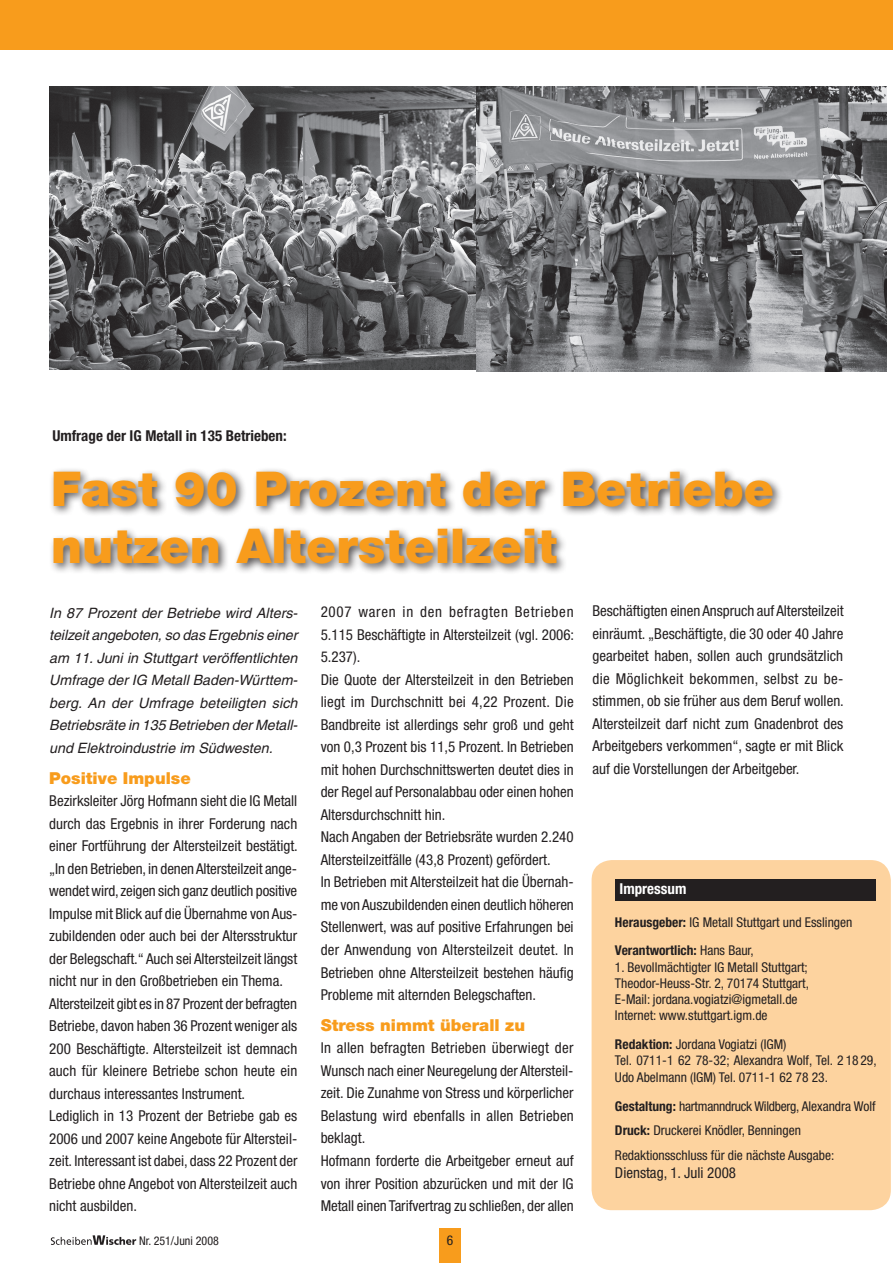
<style>
.page{position:relative;width:893px;height:1263px;background:#fff}
.page>*{position:absolute;margin:0;border:0;box-sizing:border-box;transform-origin:0 0}
.t1{font:900 48px/57.6px "Helvetica Neue";color:#f89c1c}
.t2{font:900 16.5px "Helvetica Neue";color:#f89c1c}
.t3{font:condensed 15px/22.5px "Helvetica Neue";color:#231f20}
.t4{font:700 condensed 15px "Helvetica Neue";color:#231f20}
.t5{font:700 condensed 15px "Helvetica Neue";color:#fff}
.t6{font:italic 14.25px/22.5px "Helvetica";color:#231f20;text-align:justify}
.t7{font:condensed 13.5px/16.2px "Helvetica Neue";color:#231f20}
.t8{font:condensed 12px "Helvetica Neue";color:#231f20}
.s1{font-weight:700}
</style>
<div class="page">
<div style="left:440px;top:1228px;width:21px;height:35px;background:#f89c1c"></div>
<svg style="left:51px;top:1235px;width:85px;height:10px"></svg>
<div style="left:0;top:0;width:893px;height:50px;background:#f89c1c"></div>
<div style="left:592px;top:860px;width:299px;height:350px;background:#fdd39f;border-radius:20px"></div>
<div style="left:615px;top:880px;width:260px;height:21px;background:#231f20"></div>
<img style="left:50px;top:86px;width:836px;height:285px">
<div style="left:49px;top:467px;width:820px;height:170px;background:#231f20;opacity:.75"></div>
<p class="t4" style="left:52px;top:426px;width:236px">Umfrage der IG Metall in 135 Betrieben:</p>
<h1 class="t1" style="left:51px;top:460px;width:724px">Fast 90 Prozent der Betriebe nutzen Altersteilzeit</h1>
<p class="t6" style="left:49px;top:601px;width:250px">In 87 Prozent der Betriebe wird Alters&shy;teilzeit angeboten, so das Ergebnis einer am 11. Juni in Stuttgart veröffentlichten Umfrage der IG Metall Baden-Württem&shy;berg. An der Umfrage beteiligten sich Betriebsräte in 135 Betrieben der Metall&shy;und Elektroindustrie im Südwesten.</p>
<p class="t2" style="left:49px;top:768px;width:143px">Positive Impulse</p>
<p class="t3" style="left:49px;top:789px;width:250px">Bezirksleiter Jörg Hofmann sieht die IG Metall durch das Ergebnis in ihrer Forderung nach einer Fortführung der Altersteilzeit bestätigt. „In den Betrieben, in denen Altersteilzeit ange&shy;wendet wird, zeigen sich ganz deutlich positive Impulse mit Blick auf die Übernahme von Aus&shy;zubildenden oder auch bei der Altersstruktur der Belegschaft.“ Auch sei Altersteilzeit längst nicht nur in den Großbetrieben ein Thema.<br>Altersteilzeit gibt es in 87 Prozent der befragten Betriebe, davon haben 36 Prozent weniger als 200 Beschäftigte. Altersteilzeit ist demnach auch für kleinere Betriebe schon heute ein durchaus interessantes Instrument.<br>Lediglich in 13 Prozent der Betriebe gab es 2006 und 2007 keine Angebote für Altersteil&shy;zeit. Interessant ist dabei, dass 22 Prozent der Betriebe ohne Angebot von Altersteilzeit auch nicht ausbilden.</p>
<p class="t3" style="left:321px;top:601px;width:255px">2007 waren in den befragten Betrieben 5.115 Beschäftigte in Altersteilzeit (vgl. 2006:<br>5.237).<br>Die Quote der Altersteilzeit in den Betrieben liegt im Durchschnitt bei 4,22 Prozent. Die Bandbreite ist allerdings sehr groß und geht von 0,3 Prozent bis 11,5 Prozent. In Betrieben mit hohen Durchschnittswerten deutet dies in der Regel auf Personalabbau oder einen hohen Altersdurchschnitt hin.<br>Nach Angaben der Betriebsräte wurden 2.240<br>Altersteilzeitfälle (43,8 Prozent) gefördert.<br>In Betrieben mit Altersteilzeit hat die Übernah&shy;me von Auszubildenden einen deutlich höheren Stellenwert, was auf positive Erfahrungen bei der Anwendung von Altersteilzeit deutet. In Betrieben ohne Altersteilzeit bestehen häufig Probleme mit alternden Belegschaften.</p>
<p class="t2" style="left:321px;top:1015px;width:206px">Stress nimmt überall zu</p>
<p class="t3" style="left:321px;top:1037px;width:255px">In allen befragten Betrieben überwiegt der Wunsch nach einer Neuregelung der Altersteil&shy;zeit. Die Zunahme von Stress und körperlicher Belastung wird ebenfalls in allen Betrieben beklagt.<br>Hofmann forderte die Arbeitgeber erneut auf von ihrer Position abzurücken und mit der IG Metall einen Tarifvertrag zu schließen, der allen</p>
<p class="t8" style="left:139px;top:1234px;width:81px">Nr. 251/Juni 2008</p>
<p class="t7" style="left:447px;top:1232px;width:8px">6</p>
<p class="t3" style="left:592px;top:600px;width:253px;text-align:justify">Beschäftigten einen Anspruch auf Altersteilzeit einräumt. „Beschäftigte, die 30 oder 40 Jahre gearbeitet haben, sollen auch grundsätzlich die Möglichkeit bekommen, selbst zu be&shy;stimmen, ob sie früher aus dem Beruf wollen.<br>Altersteilzeit darf nicht zum Gnadenbrot des Arbeitgebers verkommen“, sagte er mit Blick auf die Vorstellungen der Arbeitgeber.</p>
<p class="t5" style="left:620px;top:880px;width:68px">Impressum</p>
<p class="t7" style="left:615px;top:907px;width:239px;line-height:29px"><span class="s1">Herausgeber:</span> IG Metall Stuttgart und Esslingen<br><span class="s1">Verantwortlich:</span> Hans Baur,</p>
<p class="t7" style="left:615px;top:959px;width:196px">1. Bevollmächtigter IG Metall Stuttgart; Theodor-Heuss-Str. 2, 70174 Stuttgart, E-Mail: jordana.vogiatzi@igmetall.de Internet: www.stuttgart.igm.de</p>
<p class="t7" style="left:615px;top:1036px;width:263px"><span class="s1">Redaktion:</span> Jordana Vogiatzi (IGM)<br>Tel. 0711-1 62 78-32; Alexandra Wolf, Tel. 2 18 29,<br>Udo Abelmann (IGM) Tel. 0711-1 62 78 23.</p>
<p class="t7" style="left:615px;top:1093px;width:262px;line-height:24.8px"><span class="s1">Gestaltung:</span> hartmanndruck Wildberg, Alexandra Wolf<br><span class="s1">Druck:</span> Druckerei Knödler, Benningen<br>Redaktionsschluss für die nächste Ausgabe:</p>
<p class="t3" style="left:615px;top:1161px;width:123px">Dienstag, 1. Juli 2008</p>
</div>
